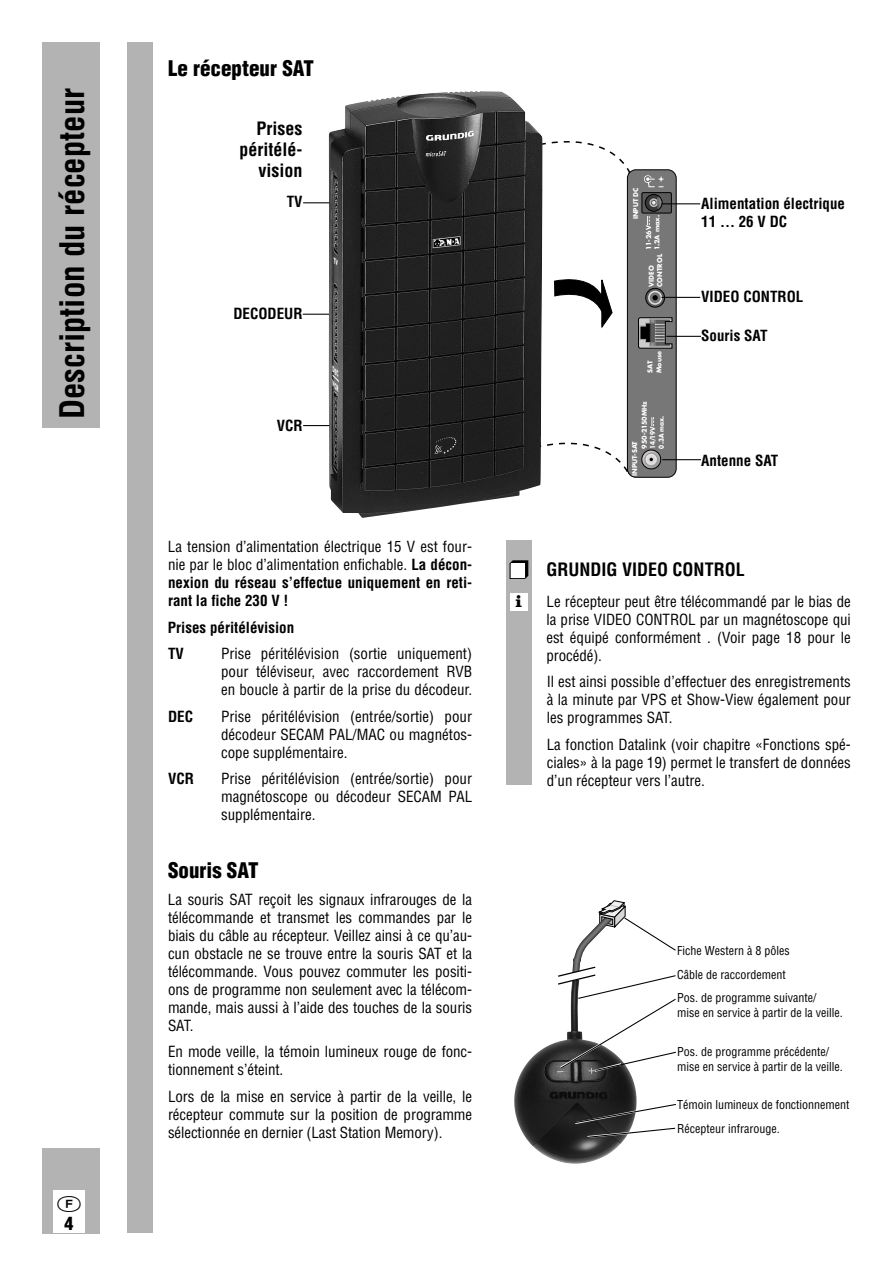
<style>
.page{position:relative;width:893px;height:1263px;background:#fff}
.page>*{position:absolute;margin:0;border:0;box-sizing:border-box;transform-origin:0 0}
.t1{font:700 condensed 33px "Helvetica";color:#000}
.t2{font:900 condensed 21px "Helvetica";color:#000}
.t3{font:700 condensed 18px/21px "Helvetica";color:#000;text-align:right}
.t4{font:900 condensed 18px "Helvetica";color:#000}
.t5{font:condensed 15px/18px "Helvetica";color:#000;text-align:justify}
.t6{font:700 condensed 15px/26.5px "Helvetica";color:#000}
.t7{font:condensed 12px/23.5px "Helvetica";color:#000}
.t8{font:700 6.45px/8.4px "Futura";color:#fff}
.s1{font-weight:700}
</style>
<div class="page">
<div style="left:128px;top:43px;width:25px;height:1190px;background:#b3b3b3"></div>
<div style="left:43px;top:1148px;width:57px;height:85px;background:#b3b3b3"></div>
<div style="left:506px;top:540px;width:25px;height:245px;background:#b3b3b3"></div>
<div style="left:53px;top:1191px;width:32px;height:42px;background:#fff"></div>
<div style="left:43px;top:43px;width:57px;height:385px;background:#b3b3b3"></div>
<div style="left:510px;top:593px;width:17px;height:17px;background:#fff"></div>
<div style="left:511px;top:563px;width:13px;height:15px;background:#fff"></div>
<svg style="left:542px;top:137px;width:89px;height:340px"></svg>
<img style="left:329px;top:91px;width:213px;height:427px">
<div style="left:627px;top:169px;width:49px;height:309px;background:#787777;border:1px solid #000;border-radius:9px"></div>
<svg style="left:638px;top:317px;width:34px;height:32px"></svg>
<svg style="left:641px;top:449px;width:21px;height:21px"></svg>
<svg style="left:645px;top:288px;width:19px;height:19px"></svg>
<svg style="left:648px;top:291px;width:14px;height:14px"></svg>
<svg style="left:652px;top:295px;width:5px;height:5px"></svg>
<svg style="left:651px;top:417px;width:3px;height:9px"></svg>
<svg style="left:644px;top:175px;width:20px;height:12px"></svg>
<div style="left:641px;top:192px;width:30px;height:21px;background:#5c5b5b;border:1px solid #000"></div>
<svg style="left:645px;top:194px;width:17px;height:17px"></svg>
<svg style="left:649px;top:198px;width:9px;height:9px"></svg>
<svg style="left:651px;top:197px;width:11px;height:12px"></svg>
<div style="left:645px;top:194px;width:17px;height:18px;border:1px solid #000;border-radius:50%"></div>
<svg style="left:647px;top:216px;width:2px;height:9px"></svg>
<svg style="left:303px;top:202px;width:26px;height:1px"></svg>
<svg style="left:303px;top:314px;width:26px;height:1px"></svg>
<svg style="left:303px;top:425px;width:26px;height:1px"></svg>
<hr style="left:662px;top:459px;width:39px;height:1px;background:#000">
<hr style="left:666px;top:336px;width:35px;height:1px;background:#000">
<hr style="left:661px;top:203px;width:39px;height:1px;background:#000">
<hr style="left:661px;top:297px;width:39px;height:1px;background:#000">
<img style="left:514px;top:1042px;width:111px;height:122px">
<svg style="left:556px;top:900px;width:120px;height:239px"></svg>
<svg style="left:332px;top:366px;width:6px;height:26px"></svg>
<svg style="left:334px;top:257px;width:4px;height:10px"></svg>
<h1 class="t1" style="left:59px;top:419px;width:333px;rotate:-90deg">Description du récepteur</h1>
<p class="t4" style="left:65px;top:1216px;width:10px">4</p>
<h2 class="t2" style="left:168px;top:60px;width:147px">Le récepteur SAT</h2>
<p class="t3" style="left:239px;top:119px;width:64px">Prises péritélé&shy;vision</p>
<p class="t6" style="left:287px;top:190px;width:17px">TV</p>
<p class="t6" style="left:233px;top:302px;width:71px">DECODEUR</p>
<p class="t6" style="left:277px;top:413px;width:27px">VCR</p>
<p class="t5" style="left:168px;top:539px;width:306px">La tension d’alimentation électrique 15 V est four&shy;nie par le bloc d’alimentation enfichable. <span class="s1">La décon&shy;nexion du réseau s’effectue uniquement en reti&shy;rant la fiche 230 V !</span></p>
<p class="t6" style="left:168px;top:615px;width:128px">Prises péritélévision<br>TV</p>
<p class="t5" style="left:221px;top:646px;width:253px">Prise péritélévision (sortie uniquement) pour téléviseur, avec raccordement RVB en boucle à partir de la prise du décodeur.</p>
<p class="t6" style="left:168px;top:704px;width:27px">DEC</p>
<p class="t5" style="left:221px;top:708px;width:253px">Prise péritélévision (entrée/sortie) pour décodeur SECAM PAL/MAC ou magnétos&shy;cope supplémentaire.</p>
<p class="t6" style="left:168px;top:767px;width:27px">VCR</p>
<p class="t5" style="left:221px;top:771px;width:253px">Prise péritélévision (entrée/sortie) pour magnétoscope ou décodeur SECAM PAL supplémentaire.</p>
<h2 class="t2" style="left:168px;top:862px;width:92px">Souris SAT</h2>
<p class="t5" style="left:168px;top:892px;width:306px">La souris SAT reçoit les signaux infrarouges de la télécommande et transmet les commandes par le biais du câble au récepteur. Veillez ainsi à ce qu’au&shy;cun obstacle ne se trouve entre la souris SAT et la télécommande. Vous pouvez commuter les positi&shy;ons de programme non seulement avec la télécom&shy;mande, mais aussi à l’aide des touches de la souris SAT.</p>
<p class="t5" style="left:168px;top:1044px;width:305px">En mode veille, la témoin lumineux rouge de fonc&shy;tionnement s’éteint.</p>
<p class="t5" style="left:168px;top:1089px;width:306px">Lors de la mise en service à partir de la veille, le récepteur commute sur la position de programme sélectionnée en dernier (Last Station Memory).</p>
<p class="t8" style="left:632px;top:219px;width:34px;rotate:-90deg">INPUT DC</p>
<p class="t8" style="left:645px;top:250px;width:36px;rotate:-90deg">11-26V<br>1.2A max.</p>
<p class="t8" style="left:647px;top:287px;width:34px;rotate:-90deg">VIDEO<br>CONTROL</p>
<p class="t8" style="left:646px;top:373px;width:24px;line-height:8.9px;rotate:-90deg">SAT<br>Mouse</p>
<p class="t8" style="left:640px;top:449px;width:49px;rotate:-90deg">950-2150MHz<br>14/19V<br>0.3A max.</p>
<p class="t8" style="left:631px;top:476px;width:36px;rotate:-90deg">INPUT-SAT</p>
<p class="t6" style="left:701px;top:196px;width:145px;line-height:18px">Alimentation électrique<br>11 … 26 V DC</p>
<p class="t6" style="left:701px;top:285px;width:104px">VIDEO CONTROL</p>
<p class="t6" style="left:701px;top:324px;width:68px">Souris SAT</p>
<p class="t6" style="left:701px;top:448px;width:79px">Antenne SAT</p>
<p class="t3" style="left:509px;top:560px;width:237px">❒ GRUNDIG VIDEO CONTROL</p>
<p class="t5" style="left:546px;top:594px;width:306px">Le récepteur peut être télécommandé par le bias de la prise VIDEO CONTROL par un magnétoscope qui est équipé conformément . (Voir page 18 pour le procédé).</p>
<p class="t5" style="left:546px;top:674px;width:306px">Il est ainsi possible d’effectuer des enregistrements à la minute par VPS et Show-View également pour les programmes SAT.</p>
<p class="t5" style="left:546px;top:737px;width:306px">La fonction Datalink (voir chapitre «Fonctions spé&shy;ciales» à la page 19) permet le transfert de données d’un récepteur vers l’autre.</p>
<p class="t7" style="left:677px;top:940px;width:141px">Fiche Western à 8 pôles<br>Câble de raccordement<br>Pos. de programme suivante/</p>
<p class="t7" style="left:677px;top:1002px;width:167px">mise en service à partir de la veille.</p>
<p class="t7" style="left:677px;top:1045px;width:167px;line-height:15px">Pos. de programme précédente/ mise en service à partir de la veille.</p>
<p class="t7" style="left:677px;top:1094px;width:174px">Témoin lumineux de fonctionnement<br>Récepteur infrarouge.</p>
</div>
